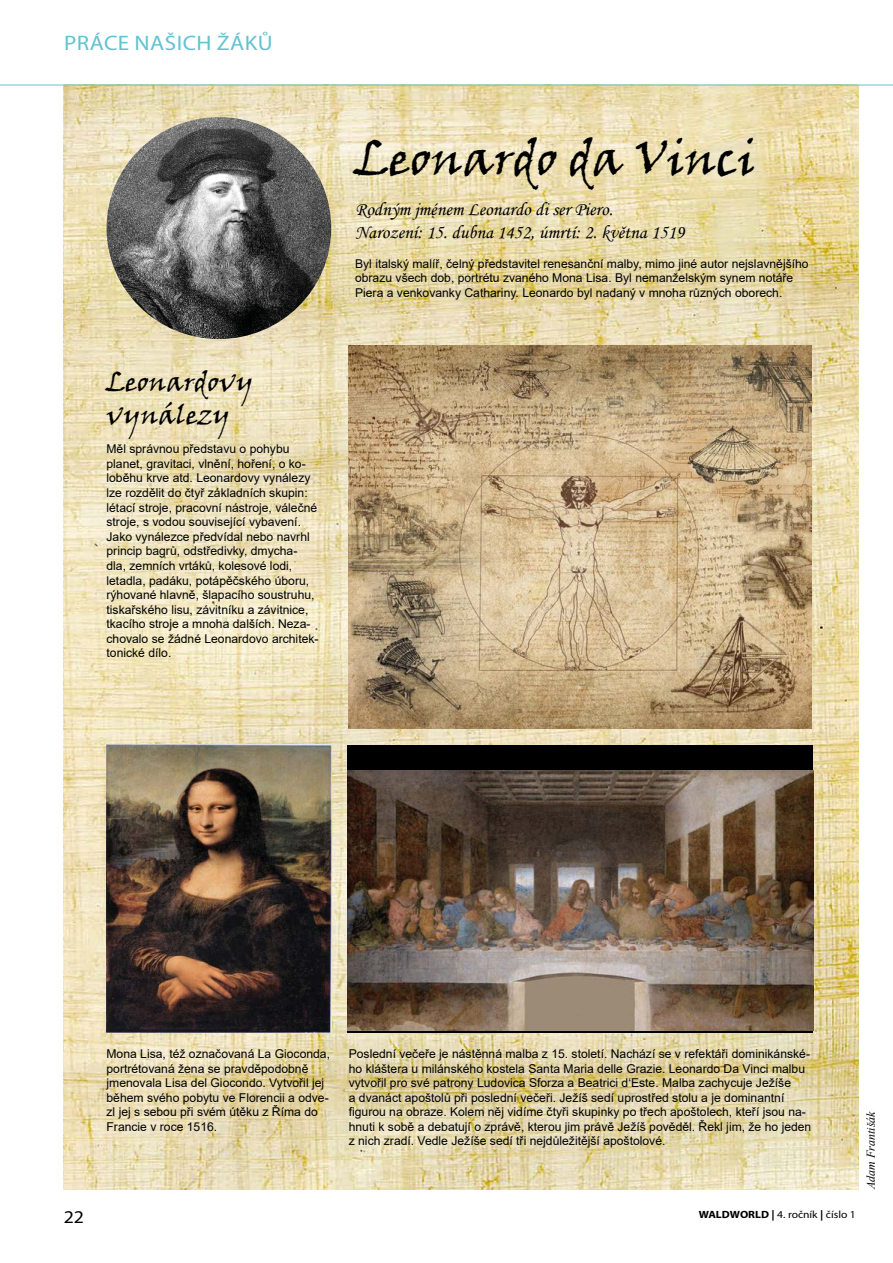
<style>
.page{position:relative;width:893px;height:1263px;background:#fff}
.page>*{position:absolute;margin:0;border:0;box-sizing:border-box;transform-origin:0 0}
.t1{font:48.6px "Viner Hand ITC";color:#000}
.t2{font:27px/32.4px "Viner Hand ITC";color:#000}
.t3{font:21px "Myriad Pro";letter-spacing:.02em;color:#63c3d1;scale:1.1 1}
.t4{font:18.9px/22.6px "Monotype Corsiva";color:#000}
.t5{font:18px "Myriad Pro";color:#000;scale:1.1 1}
.t6{font:12.15px/14.5px "Arial";color:#000}
.t7{font:italic 12px "Times New Roman";color:#000}
.t8{font:10.5px "Myriad Pro";color:#000;scale:1.1 1}
.s1{font-weight:700}
</style>
<div class="page">
<img style="left:64px;top:86px;width:795px;height:1103px">
<img style="left:107px;top:117px;width:224px;height:222px">
<img style="left:348px;top:345px;width:464px;height:383px">
<div style="left:347px;top:745px;width:466px;height:288px;background:#000"></div>
<img style="left:347px;top:770px;width:466px;height:261px">
<img style="left:107px;top:745px;width:224px;height:288px">
<hr style="left:0;top:85px;width:893px;height:1px;background:#63c3d1">
<h3 class="t3" style="left:64px;top:30px;width:191px">PRÁCE NAŠICH ŽÁKŮ</h3>
<h2 class="t2" style="left:107px;top:365px;width:149px">Leonardovy vynálezy</h2>
<p class="t6" style="left:107px;top:442px;width:214px">Měl správnou představu o pohybu planet, gravitaci, vlnění, hoření, o ko&shy;loběhu krve atd. Leonardovy vynálezy lze rozdělit do čtyř základních skupin: létací stroje, pracovní nástroje, válečné stroje, s vodou související vybavení.<br>Jako vynálezce předvídal nebo navrhl princip bagrů, odstředivky, dmycha&shy;dla, zemních vrtáků, kolesové lodi, letadla, padáku, potápěčského úboru, rýhované hlavně, šlapacího soustruhu, tiskařského lisu, závitníku a závitnice, tkacího stroje a mnoha dalších. Neza&shy;chovalo se žádné Leonardovo architek&shy;tonické dílo.</p>
<h1 class="t1" style="left:355px;top:128px;width:402px">Leonardo da Vinci</h1>
<h3 class="t4" style="left:355px;top:198px;width:331px">Rodným jménem Leonardo di ser Piero.<br>Narození: 15. dubna 1452, úmrtí: 2. května 1519</h3>
<p class="t6" style="left:355px;top:256px;width:455px">Byl italský malíř, čelný představitel renesanční malby, mimo jiné autor nejslavnějšího obrazu všech dob, portrétu zvaného Mona Lisa. Byl nemanželským synem notáře<br>Piera a venkovanky Cathariny. Leonardo byl nadaný v mnoha různých oborech.</p>
<p class="t6" style="left:107px;top:1046px;width:225px">Mona Lisa, též označovaná La Gioconda, portrétovaná žena se pravděpodobně jmenovala Lisa del Giocondo. Vytvořil jej během svého pobytu ve Florencii a odve&shy;zl jej s sebou při svém útěku z Říma do Francie v roce 1516.</p>
<p class="t6" style="left:349px;top:1046px;width:464px">Poslední večeře je nástěnná malba z 15. století. Nachází se v refektáři dominikánské&shy;ho kláštera u milánského kostela Santa Maria delle Grazie. Leonardo Da Vinci malbu vytvořil pro své patrony Ludovica Sforza a Beatrici d‘Este. Malba zachycuje Ježíše<br>a dvanáct apoštolů při poslední večeři. Ježíš sedí uprostřed stolu a je dominantní figurou na obraze. Kolem něj vidíme čtyři skupinky po třech apoštolech, kteří jsou na&shy;hnuti k sobě a debatují o zprávě, kterou jim právě Ježíš pověděl. Řekl jim, že ho jeden z nich zradí. Vedle Ježíše sedí tři nejdůležitější apoštolové.</p>
<h3 class="t5" style="left:64px;top:1206px;width:20px">22</h3>
<p class="t8" style="left:699px;top:1208px;width:144px"><span class="s1">WALDWORLD |</span> 4. ročník <span class="s1">|</span> číslo 1</p>
<p class="t7" style="left:862px;top:1189px;width:80px;rotate:-90deg">Adam Františák</p>
</div>
